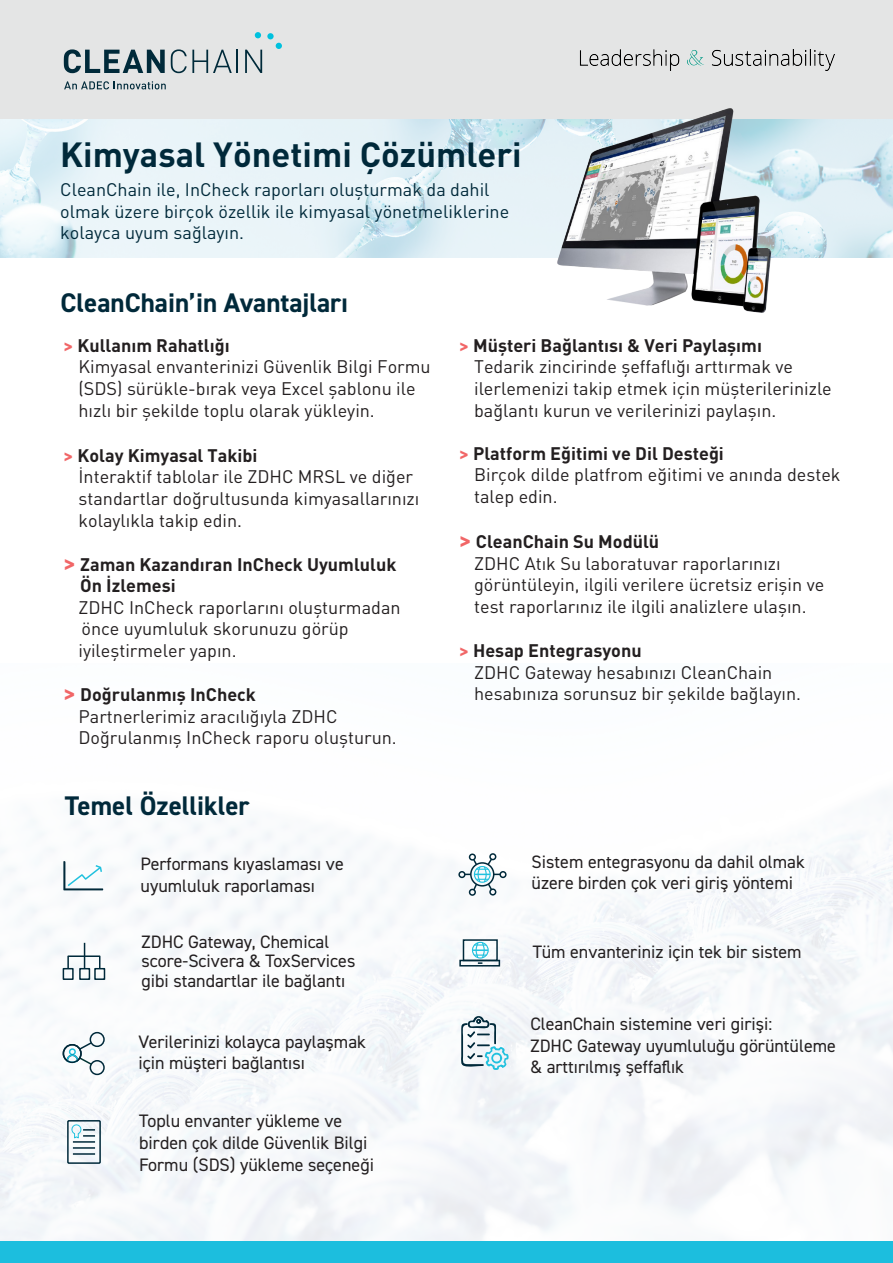
<style>
.page{position:relative;width:893px;height:1263px;background:#fff}
.page>*{position:absolute;margin:0;border:0;box-sizing:border-box;transform-origin:0 0}
.t1{font:34.5px "FF DIN Pro Bold";color:#00293a}
.t2{font:700 27px "DIN2014";color:#00293a}
.t3{font:18.15px/21.8px "DIN2014";color:#231f20}
.t4{font:18px/21.6px "FF DIN Pro Regular";color:#231f20}
.t5{font:18px/21.6px "DIN2014";color:#231f20}
.t6{font:18px/21.6px "FF DIN Pro Bold";color:#231f20}
.t7{font:18px/21.6px "FF DIN Pro Regular";color:#00293a}
.s1{color:#f16667}
.s2{font-size:22.5px;color:#f16667}
</style>
<div class="page">
<img style="left:0;top:794px;width:893px;height:448px">
<img style="left:0;top:119px;width:893px;height:139px">
<div style="left:0;top:1242px;width:893px;height:21px;background:#1cbede"></div>
<svg style="left:67px;top:943px;width:34px;height:27px"></svg>
<div style="left:94px;top:968px;width:11px;height:12px;border:2px solid #00293a"></div>
<div style="left:79px;top:968px;width:11px;height:12px;border:2px solid #00293a"></div>
<div style="left:63px;top:968px;width:11px;height:12px;border:2px solid #00293a"></div>
<svg style="left:66px;top:861px;width:37px;height:29px"></svg>
<svg style="left:66px;top:1119px;width:36px;height:45px"></svg>
<div style="left:90px;top:1032px;width:15px;height:15px;border:2px solid #00293a;border-radius:50%"></div>
<div style="left:90px;top:1060px;width:15px;height:15px;border:2px solid #00293a;border-radius:50%"></div>
<svg style="left:62px;top:1041px;width:31px;height:25px"></svg>
<div style="left:63px;top:1044px;width:19px;height:19px;border:2px solid #00293a;border-radius:50%"></div>
<div style="left:459px;top:960px;width:41px;height:6px;border:2px solid #00293a"></div>
<div style="left:463px;top:939px;width:35px;height:22px;border:2px solid #00293a"></div>
<svg style="left:471px;top:941px;width:18px;height:23px"></svg>
<div style="left:489px;top:853px;width:7px;height:7px;border:2px solid #00293a;border-radius:50%"></div>
<div style="left:469px;top:853px;width:7px;height:8px;border:2px solid #00293a;border-radius:50%"></div>
<div style="left:458px;top:871px;width:8px;height:7px;border:2px solid #00293a;border-radius:50%"></div>
<div style="left:469px;top:889px;width:7px;height:7px;border:2px solid #00293a;border-radius:50%"></div>
<div style="left:489px;top:888px;width:7px;height:7px;border:2px solid #00293a;border-radius:50%"></div>
<div style="left:499px;top:871px;width:8px;height:7px;border:2px solid #00293a;border-radius:50%"></div>
<svg style="left:465px;top:857px;width:35px;height:35px"></svg>
<svg style="left:460px;top:1014px;width:49px;height:56px"></svg>
<div style="left:0;top:0;width:893px;height:119px;background:#e4e5e5"></div>
<img style="left:579px;top:49px;width:256px;height:22px">
<svg style="left:64px;top:49px;width:101px;height:24px"></svg>
<svg style="left:171px;top:49px;width:67px;height:24px"></svg>
<svg style="left:245px;top:50px;width:17px;height:23px"></svg>
<svg style="left:255px;top:32px;width:6px;height:6px"></svg>
<div style="left:267px;top:33px;width:7px;height:6px;background:#00c1de;border-radius:50%"></div>
<svg style="left:276px;top:45px;width:6px;height:4px"></svg>
<svg style="left:66px;top:81px;width:100px;height:8px"></svg>
<img style="left:546px;top:108px;width:226px;height:205px">
<h1 class="t1" style="left:60px;top:125px;width:463px">Kimyasal Yönetimi Çözümleri</h1>
<p class="t7" style="left:60px;top:177px;width:450px">CleanChain ile, InCheck raporları oluşturmak da dahil olmak üzere birçok özellik ile kimyasal yönetmeliklerine kolayca uyum sağlayın.</p>
<h2 class="t2" style="left:60px;top:284px;width:289px">CleanChain’in Avantajları</h2>
<p class="t6" style="left:64px;top:332px;width:168px"><span class="s1">&gt;</span> Kullanım Rahatlığı</p>
<p class="t4" style="left:79px;top:354px;width:354px">Kimyasal envanterinizi Güvenlik Bilgi Formu (SDS) sürükle-bırak veya Excel şablonu ile hızlı bir şekilde toplu olarak yükleyin.</p>
<p class="t6" style="left:64px;top:442px;width:196px"><span class="s1">&gt;</span> Kolay Kimyasal Takibi</p>
<p class="t4" style="left:79px;top:464px;width:342px">İnteraktif tablolar ile ZDHC MRSL ve diğer standartlar doğrultusunda kimyasallarınızı kolaylıkla takip edin.</p>
<p class="t6" style="left:80px;top:551px;width:318px;text-indent:-17px"><span class="s2">&gt;</span> Zaman Kazandıran InCheck Uyumluluk<br>Ön İzlemesi</p>
<p class="t4" style="left:79px;top:595px;width:324px">ZDHC InCheck raporlarını oluşturmadan önce uyumluluk skorunuzu görüp iyileştirmeler yapın.</p>
<p class="t6" style="left:64px;top:681px;width:194px"><span class="s2">&gt;</span> Doğrulanmış InCheck</p>
<p class="t4" style="left:79px;top:703px;width:320px">Partnerlerimiz aracılığıyla ZDHC<br>Doğrulanmış InCheck raporu oluşturun.</p>
<h2 class="t2" style="left:65px;top:788px;width:186px">Temel Özellikler</h2>
<p class="t5" style="left:141px;top:853px;width:205px">Performans kıyaslaması ve uyumluluk raporlaması</p>
<p class="t5" style="left:141px;top:931px;width:216px;line-height:19.5px">ZDHC Gateway, Chemical score-Scivera &amp; ToxServices gibi standartlar ile bağlantı</p>
<p class="t5" style="left:139px;top:1030px;width:229px">Verilerinizi kolayca paylaşmak için müşteri bağlantısı</p>
<p class="t3" style="left:139px;top:1110px;width:236px">Toplu envanter yükleme ve birden çok dilde Güvenlik Bilgi<br>Formu (SDS) yükleme seçeneği</p>
<p class="t6" style="left:459px;top:332px;width:304px"><span class="s1">&gt;</span> Müşteri Bağlantısı &amp; Veri Paylaşımı</p>
<p class="t4" style="left:474px;top:354px;width:359px">Tedarik zincirinde şeffaflığı arttırmak ve ilerlemenizi takip etmek için müşterilerinizle bağlantı kurun ve verilerinizi paylaşın.</p>
<p class="t6" style="left:459px;top:440px;width:266px"><span class="s1">&gt;</span> Platform Eğitimi ve Dil Desteği</p>
<p class="t4" style="left:474px;top:462px;width:368px">Birçok dilde platfrom eğitimi ve anında destek talep edin.</p>
<p class="t6" style="left:459px;top:528px;width:202px"><span class="s2">&gt;</span> CleanChain Su Modülü</p>
<p class="t4" style="left:474px;top:551px;width:352px">ZDHC Atık Su laboratuvar raporlarınızı görüntüleyin, ilgili verilere ücretsiz erişin ve test raporlarınız ile ilgili analizlere ulaşın.</p>
<p class="t6" style="left:459px;top:637px;width:184px"><span class="s1">&gt;</span> Hesap Entegrasyonu</p>
<p class="t4" style="left:474px;top:659px;width:328px">ZDHC Gateway hesabınızı CleanChain hesabınıza sorunsuz bir şekilde bağlayın.</p>
<p class="t5" style="left:532px;top:850px;width:275px">Sistem entegrasyonu da dahil olmak üzere birden çok veri giriş yöntemi</p>
<p class="t5" style="left:533px;top:941px;width:270px">Tüm envanteriniz için tek bir sistem</p>
<p class="t5" style="left:530px;top:1013px;width:307px">CleanChain sistemine veri girişi:<br>ZDHC Gateway uyumluluğu görüntüleme &amp; arttırılmış şeffaflık</p>
</div>
